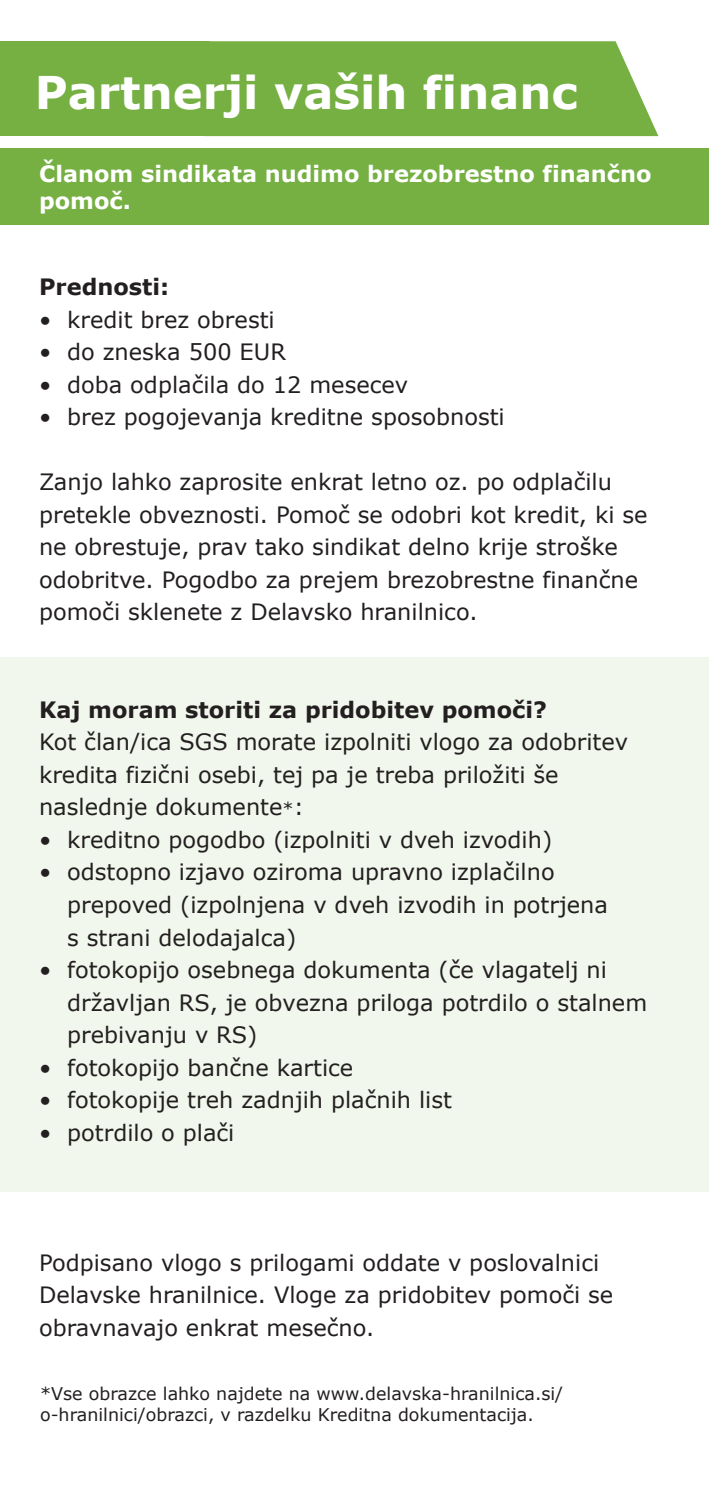
<style>
.page{position:relative;width:709px;height:1489px;background:#fff}
.page>*{position:absolute;margin:0;border:0;box-sizing:border-box;transform-origin:0 0}
.t1{font:700 45px "Verdana";color:#fff}
.t2{font:22.5px/32.5px "Verdana";color:#231f20}
.t3{font:700 22.5px/27px "Verdana";color:#fff}
.t4{font:700 22.5px "Verdana";color:#231f20}
.t5{font:17.5px/21px "Verdana";color:#231f20}
.s1{font-size:17.5px}
</style>
<div class="page">
<div style="left:209px;top:41px;width:449px;height:95px;background:#76b043"></div>
<div style="left:0;top:41px;width:209px;height:95px;background:#76b043"></div>
<div style="left:0;top:657px;width:709px;height:534px;background:#f1f7ec"></div>
<div style="left:0;top:148px;width:709px;height:77px;background:#76b043"></div>
<h1 class="t1" style="left:35px;top:61px;width:544px">Partnerji vaših financ</h1>
<p class="t3" style="left:39px;top:159px;width:614px">Članom sindikata nudimo brezobrestno finančno pomoč.</p>
<p class="t4" style="left:39px;top:271px;width:132px">Prednosti:</p>
<p class="t2" style="left:39px;top:303px;width:237px">• kredit brez obresti</p>
<p class="t2" style="left:39px;top:335px;width:248px">• do zneska 500 EUR</p>
<p class="t2" style="left:39px;top:368px;width:371px">• doba odplačila do 12 mesecev</p>
<p class="t2" style="left:39px;top:400px;width:467px">• brez pogojevanja kreditne sposobnosti</p>
<p class="t2" style="left:39px;top:465px;width:610px">Zanjo lahko zaprosite enkrat letno oz. po odplačilu pretekle obveznosti. Pomoč se odobri kot kredit, ki se ne obrestuje, prav tako sindikat delno krije stroške odobritve. Pogodbo za prejem brezobrestne finančne pomoči sklenete z Delavsko hranilnico.</p>
<p class="t4" style="left:39px;top:693px;width:509px">Kaj moram storiti za pridobitev pomoči?</p>
<p class="t2" style="left:39px;top:725px;width:590px">Kot član/ica SGS morate izpolniti vlogo za odobritev kredita fizični osebi, tej pa je treba priložiti še naslednje dokumente<span class="s1">*</span>:</p>
<p class="t2" style="left:39px;top:823px;width:514px">• kreditno pogodbo (izpolniti v dveh izvodih)</p>
<p class="t2" style="left:67px;top:855px;width:542px;text-indent:-28px">• odstopno izjavo oziroma upravno izplačilno prepoved (izpolnjena v dveh izvodih in potrjena s strani delodajalca)</p>
<p class="t2" style="left:67px;top:953px;width:581px;text-indent:-28px">• fotokopijo osebnega dokumenta (če vlagatelj ni državljan RS, je obvezna priloga potrdilo o stalnem prebivanju v RS)</p>
<p class="t2" style="left:39px;top:1050px;width:316px">• fotokopijo bančne kartice</p>
<p class="t2" style="left:39px;top:1083px;width:414px">• fotokopije treh zadnjih plačnih list</p>
<p class="t2" style="left:39px;top:1115px;width:197px">• potrdilo o plači</p>
<p class="t2" style="left:39px;top:1245px;width:575px">Podpisano vlogo s prilogami oddate v poslovalnici<br>Delavske hranilnice. Vloge za pridobitev pomoči se obravnavajo enkrat mesečno.</p>
<p class="t5" style="left:40px;top:1382px;width:524px">*Vse obrazce lahko najdete na www.delavska-hranilnica.si/ o-hranilnici/obrazci, v razdelku Kreditna dokumentacija.</p>
</div>
